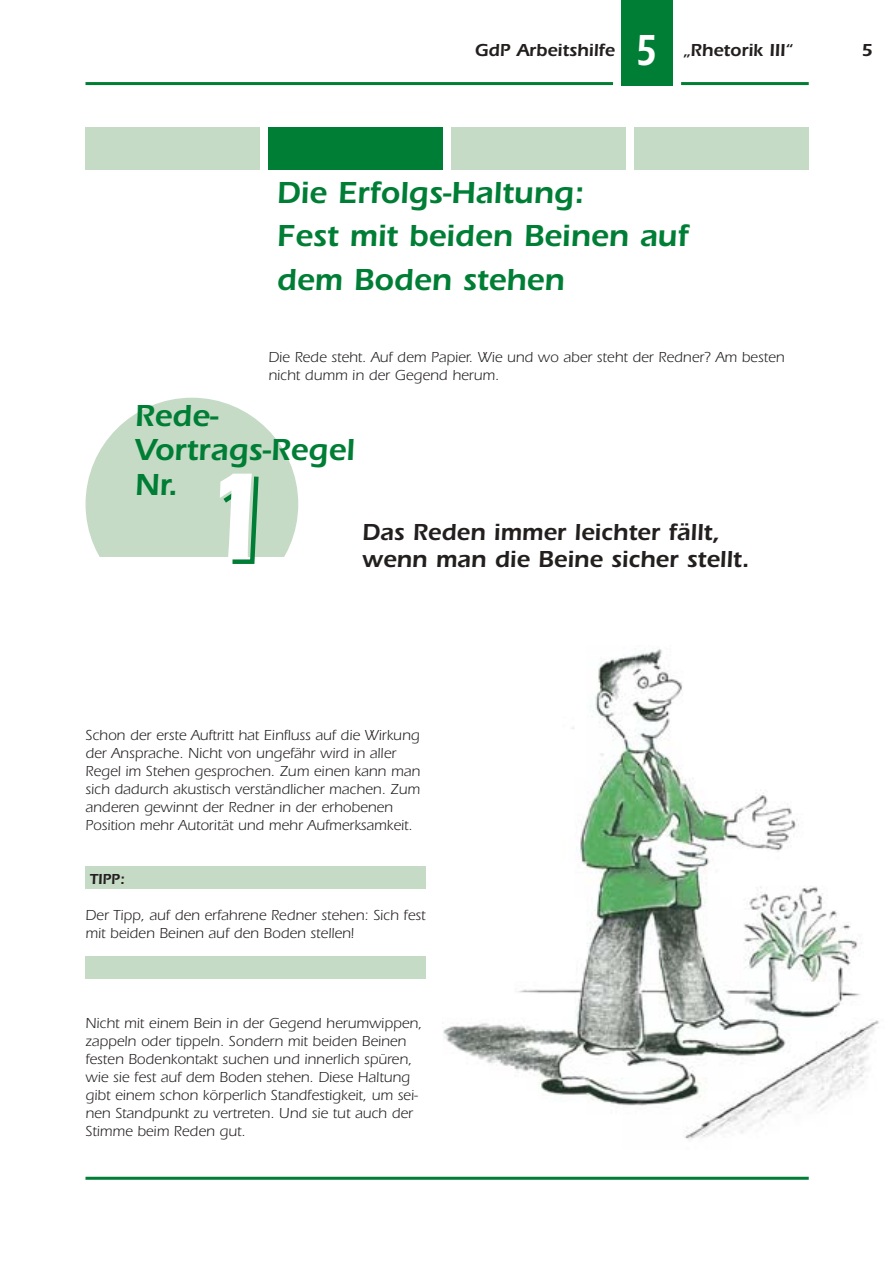
<style>
.page{position:relative;width:893px;height:1262px;background:#fff}
.page>*{position:absolute;margin:0;border:0;box-sizing:border-box;transform-origin:0 0}
.t1{font:600 127.5px "Itc Eras";color:#fff}
.t2{font:600 45px "Itc Eras";color:#fff;scale:.75 1}
.t3{font:600 31.5px/43.5px "Itc Eras";color:#007e35}
.t4{font:600 24px/27px "Itc Eras";color:#231f1f}
.t5{font:600 18px "Itc Eras";color:#231f1f}
.t6{font:15px/18px "Itc Eras";color:#231f1f}
.t7{font:600 15px "Itc Eras";color:#231f1f}
</style>
<div class="page">
<div style="left:85px;top:956px;width:341px;height:22px;background:#c5dbc6"></div>
<div style="left:85px;top:866px;width:341px;height:22px;background:#c5dbc6"></div>
<div style="left:621px;top:0;width:51px;height:85px;background:#007e35"></div>
<hr style="left:85px;top:82px;width:528px;height:3px;background:#007e35">
<hr style="left:681px;top:82px;width:127px;height:3px;background:#007e35">
<hr style="left:85px;top:1176px;width:723px;height:3px;background:#007e35">
<div style="left:85px;top:128px;width:175px;height:42px;background:#c5dbc6"></div>
<div style="left:268px;top:128px;width:175px;height:42px;background:#007e35"></div>
<div style="left:451px;top:128px;width:174px;height:42px;background:#c5dbc6"></div>
<div style="left:634px;top:128px;width:174px;height:42px;background:#c5dbc6"></div>
<div style="left:85px;top:398px;width:213px;height:212px;background:#c5dbc6;border-radius:50%"></div>
<div style="left:85px;top:557px;width:213px;height:63px;background:#fff"></div>
<svg style="left:223px;top:476px;width:36px;height:88px"></svg>
<img style="left:443px;top:649px;width:436px;height:490px">
<p class="t5" style="left:475px;top:44px;width:142px">GdP Arbeitshilfe</p>
<h2 class="t2" style="left:635px;top:35px;width:30px">5</h2>
<p class="t5" style="left:683px;top:44px;width:110px">„Rhetorik III“</p>
<p class="t5" style="left:861px;top:44px;width:13px">5</p>
<h3 class="t3" style="left:277px;top:174px;width:413px">Die Erfolgs-Haltung:<br>Fest mit beiden Beinen auf dem Boden stehen</h3>
<p class="t6" style="left:268px;top:349px;width:517px">Die Rede steht. Auf dem Papier. Wie und wo aber steht der Redner? Am besten nicht dumm in der Gegend herum.</p>
<h3 class="t3" style="left:135px;top:401px;width:221px;line-height:34.5px">Rede-<br>Vortrags-Regel<br>Nr.</h3>
<h1 class="t1" style="left:197px;top:473px;width:82px">1</h1>
<h3 class="t4" style="left:362px;top:521px;width:389px">Das Reden immer leichter fällt, wenn man die Beine sicher stellt.</h3>
<p class="t6" style="left:85px;top:727px;width:336px">Schon der erste Auftritt hat Einfluss auf die Wirkung der Ansprache. Nicht von ungefähr wird in aller Regel im Stehen gesprochen. Zum einen kann man sich dadurch akustisch verständlicher machen. Zum anderen gewinnt der Redner in der erhobenen Position mehr Autorität und mehr Aufmerksamkeit.</p>
<p class="t7" style="left:90px;top:874px;width:37px">TIPP:</p>
<p class="t6" style="left:85px;top:907px;width:341px">Der Tipp, auf den erfahrene Redner stehen: Sich fest mit beiden Beinen auf den Boden stellen!</p>
<p class="t6" style="left:85px;top:1015px;width:338px">Nicht mit einem Bein in der Gegend herumwippen, zappeln oder tippeln. Sondern mit beiden Beinen festen Bodenkontakt suchen und innerlich spüren, wie sie fest auf dem Boden stehen. Diese Haltung gibt einem schon körperlich Standfestigkeit, um sei&shy;nen Standpunkt zu vertreten. Und sie tut auch der Stimme beim Reden gut.</p>
</div>
